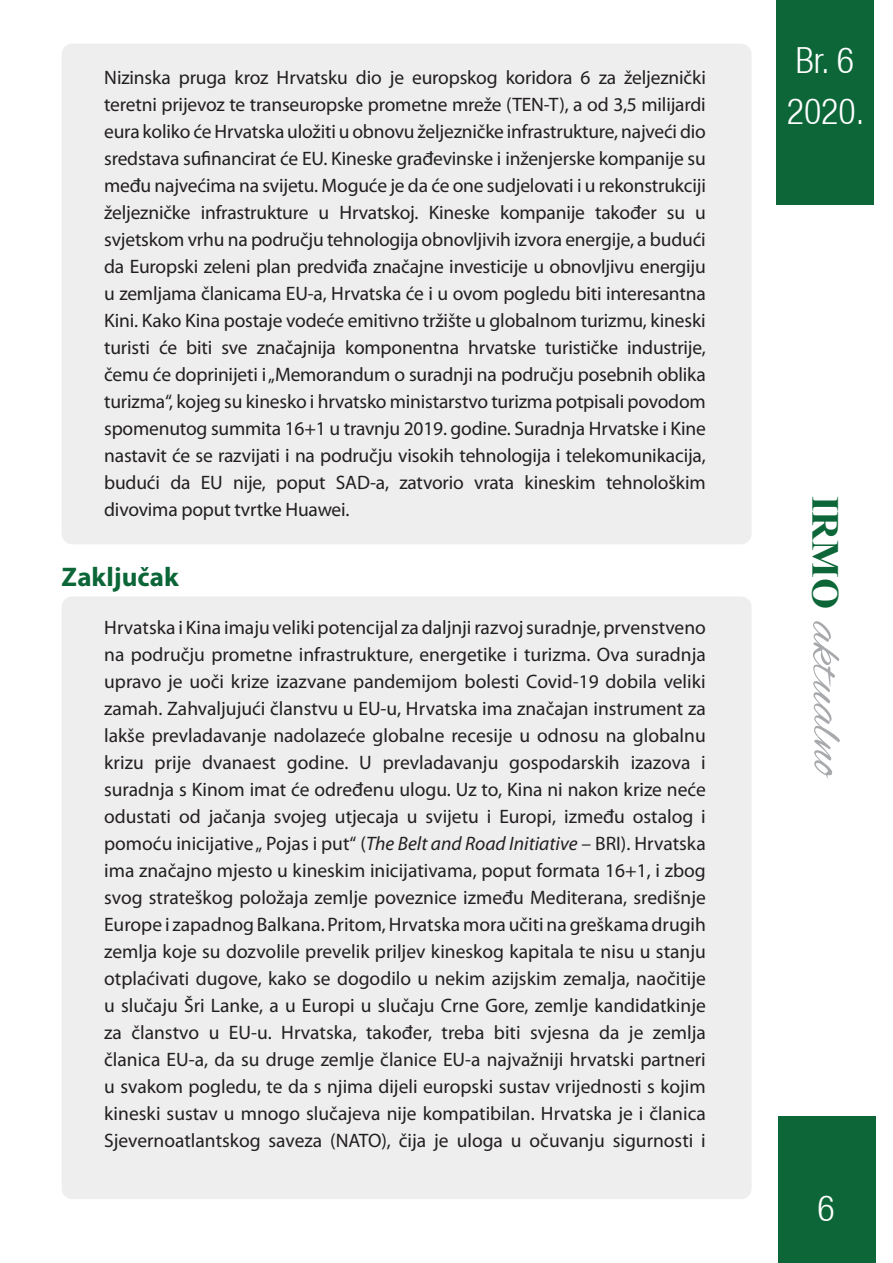
<style>
.page{position:relative;width:893px;height:1263px;background:#fff}
.page>*{position:absolute;margin:0;border:0;box-sizing:border-box;transform-origin:0 0}
.t1{font:51.3px "Alex Brush";color:#a8a9ad;scale:1.05 1}
.t2{font:300 condensed 36px/51px "Helvetica Neue LT";color:#fff}
.Naslov_copy{font:700 27px "Myriad Pro";color:#0c6638}
.Tekst{font:19.5px/27px "Myriad Pro";letter-spacing:-.005em;color:#231f20;text-align:justify}
.s1{font-style:italic}
.s2{font-family:"Times New Roman";font-weight:700;font-size:38.1px;color:#0c6638}
</style>
<div class="page">
<div style="left:778px;top:1116px;width:98px;height:147px;background:#0c6638"></div>
<div style="left:776px;top:0;width:98px;height:204px;background:#0c6638"></div>
<div style="left:62px;top:596px;width:690px;height:603px;background:#eeeeef"></div>
<div style="left:62px;top:44px;width:690px;height:500px;background:#eeeeef"></div>
<p class="Tekst" style="left:104px;top:63px;width:603px">Nizinska pruga kroz Hrvatsku dio je europskog koridora 6 za željeznički teretni prijevoz te transeuropske prometne mreže (TEN-T), a od 3,5 milijardi eura koliko će Hrvatska uložiti u obnovu željezničke infrastrukture, najveći dio sredstava sufinancirat će EU. Kineske građevinske i inženjerske kompanije su među najvećima na svijetu. Moguće je da će one sudjelovati i u rekonstrukciji željezničke infrastrukture u Hrvatskoj. Kineske kompanije također su u svjetskom vrhu na području tehnologija obnovljivih izvora energije, a budući da Europski zeleni plan predviđa značajne investicije u obnovljivu energiju u zemljama članicama EU-a, Hrvatska će i u ovom pogledu biti interesantna Kini. Kako Kina postaje vodeće emitivno tržište u globalnom turizmu, kineski turisti će biti sve značajnija komponentna hrvatske turističke industrije, čemu će doprinijeti i „Memorandum o suradnji na području posebnih oblika turizma“, kojeg su kinesko i hrvatsko ministarstvo turizma potpisali povodom spomenutog summita 16+1 u travnju 2019. godine. Suradnja Hrvatske i Kine nastavit će se razvijati i na području visokih tehnologija i telekomunikacija, budući da EU nije, poput SAD-a, zatvorio vrata kineskim tehnološkim divovima poput tvrtke Huawei.</p>
<p class="Naslov_copy" style="left:62px;top:559px;width:119px">Zaključak</p>
<p class="Tekst" style="left:104px;top:614px;width:603px">Hrvatska i Kina imaju veliki potencijal za daljnji razvoj suradnje, prvenstveno na području prometne infrastrukture, energetike i turizma. Ova suradnja upravo je uoči krize izazvane pandemijom bolesti Covid-19 dobila veliki zamah. Zahvaljujući članstvu u EU-u, Hrvatska ima značajan instrument za lakše prevladavanje nadolazeće globalne recesije u odnosu na globalnu krizu prije dvanaest godine. U prevladavanju gospodarskih izazova i suradnja s Kinom imat će određenu ulogu. Uz to, Kina ni nakon krize neće odustati od jačanja svojeg utjecaja u svijetu i Europi, između ostalog i pomoću inicijative „ Pojas i put“ (<span class="s1">The Belt and Road Initiative</span> – BRI). Hrvatska ima značajno mjesto u kineskim inicijativama, poput formata 16+1, i zbog svog strateškog položaja zemlje poveznice između Mediterana, središnje Europe i zapadnog Balkana. Pritom, Hrvatska mora učiti na greškama drugih zemlja koje su dozvolile prevelik priljev kineskog kapitala te nisu u stanju otplaćivati dugove, kako se dogodilo u nekim azijskim zemalja, naočitije u slučaju Šri Lanke, a u Europi u slučaju Crne Gore, zemlje kandidatkinje za članstvo u EU-u. Hrvatska, također, treba biti svjesna da je zemlja članica EU-a, da su druge zemlje članice EU-a najvažniji hrvatski partneri u svakom pogledu, te da s njima dijeli europski sustav vrijednosti s kojim kineski sustav u mnogo slučajeva nije kompatibilan. Hrvatska je i članica Sjevernoatlantskog saveza (NATO), čija je uloga u očuvanju sigurnosti i</p>
<h2 class="t2" style="left:787px;top:34px;width:79px">Br. 6<br>2020.</h2>
<h1 class="t1" style="left:856px;top:496px;width:272px;rotate:90deg"><span class="s2">IRMO</span> aktualno</h1>
<h2 class="t2" style="left:817px;top:1182px;width:19px">6</h2>
</div>
